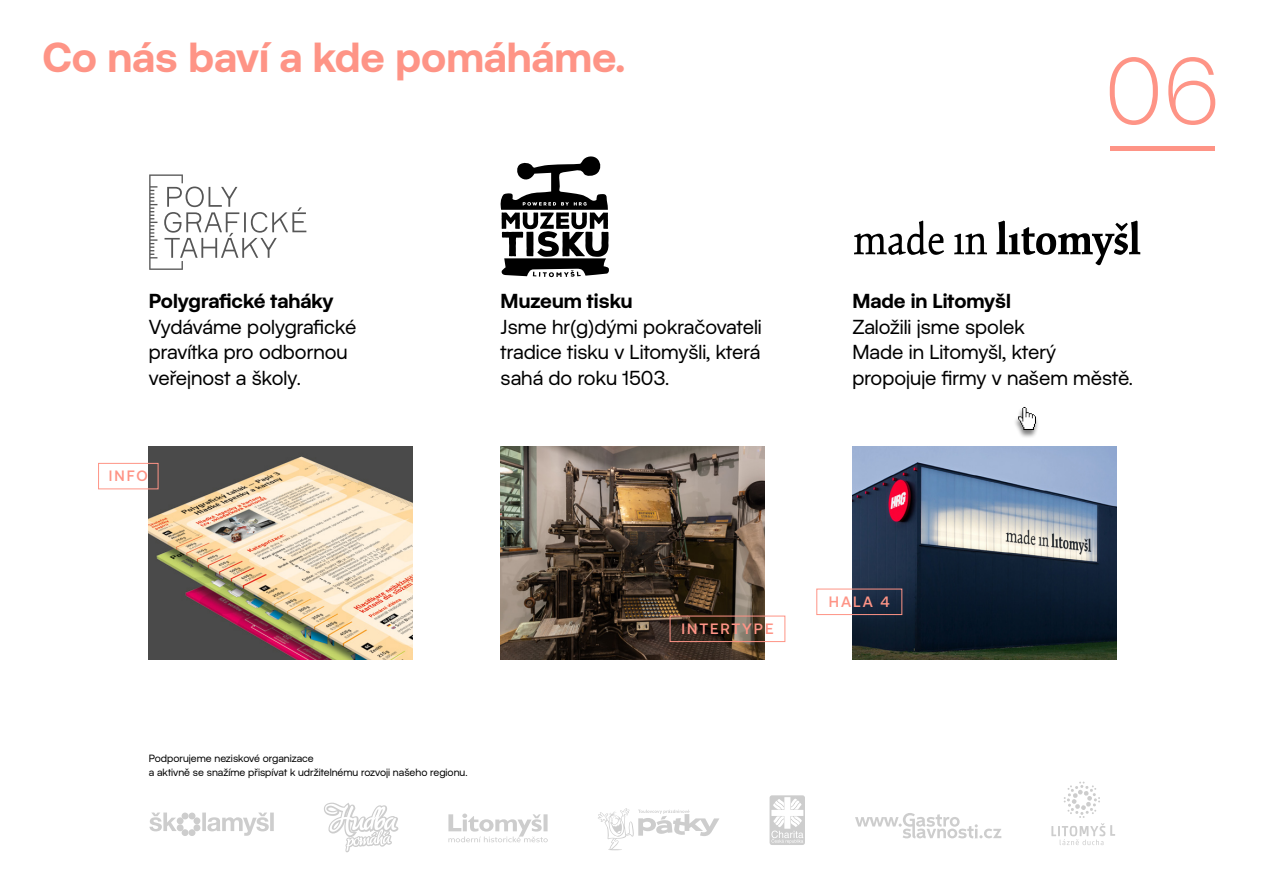
<style>
.page{position:relative;width:1263px;height:893px;background:#fff}
.page>*{position:absolute;margin:0;border:0;box-sizing:border-box;transform-origin:0 0}
.t1{font:300 95.4px "Aeonik";color:#fe9486}
.t2{font:700 42px "Aeonik";color:#fe9486}
.t3{font:20.25px/25.5px "Aeonik";color:#000}
.t4{font:700 20.25px "Aeonik";color:#000}
.t5{font:500 15px "Aeonik";letter-spacing:.13em;color:#fe9486}
.t6{font:10.5px/13.5px "Aeonik";color:#000}
</style>
<div class="page">
<svg style="left:149px;top:174px;width:157px;height:96px"></svg>
<svg style="left:501px;top:156px;width:108px;height:121px"></svg>
<svg style="left:854px;top:221px;width:90px;height:34px"></svg>
<svg style="left:954px;top:233px;width:33px;height:21px"></svg>
<svg style="left:996px;top:221px;width:144px;height:44px"></svg>
<img style="left:149px;top:446px;width:263px;height:213px">
<img style="left:501px;top:446px;width:263px;height:213px">
<img style="left:852px;top:446px;width:264px;height:213px">
<div style="left:98px;top:463px;width:61px;height:26px;border:1px solid #fe9486"></div>
<div style="left:670px;top:616px;width:115px;height:26px;border:1px solid #fe9486"></div>
<div style="left:816px;top:589px;width:86px;height:26px;border:1px solid #fe9486"></div>
<svg style="left:149px;top:812px;width:125px;height:24px"></svg>
<svg style="left:448px;top:813px;width:100px;height:29px"></svg>
<svg style="left:769px;top:795px;width:36px;height:50px"></svg>
<svg style="left:855px;top:813px;width:146px;height:25px"></svg>
<svg style="left:1051px;top:782px;width:64px;height:63px"></svg>
<svg style="left:598px;top:808px;width:121px;height:42px"></svg>
<svg style="left:324px;top:803px;width:74px;height:49px"></svg>
<div style="left:1013px;top:407px;width:26px;height:32px;background:#000;opacity:.5"></div>
<svg style="left:1018px;top:407px;width:18px;height:23px"></svg>
<h2 class="t2" style="left:42px;top:33px;width:585px">Co nás baví a kde pomáháme.</h2>
<h1 class="t1" style="left:1104px;top:39px;width:117px">06</h1>
<h1 class="t1" style="left:1105px;top:90px;width:117px">——</h1>
<p class="t4" style="left:149px;top:290px;width:186px">Polygrafické taháky</p>
<p class="t3" style="left:149px;top:314px;width:209px">Vydáváme polygrafické pravítka pro odbornou veřejnost a školy.</p>
<p class="t5" style="left:109px;top:468px;width:40px">INFO</p>
<p class="t4" style="left:501px;top:290px;width:134px">Muzeum tisku</p>
<p class="t3" style="left:501px;top:314px;width:263px;text-align:justify">Jsme hr(g)dými pokračovateli tradice tisku v Litomyšli, která sahá do roku 1503.</p>
<p class="t6" style="left:149px;top:752px;width:320px">Podporujeme neziskové organizace<br>a aktivně se snažíme přispívat k udržitelnému rozvoji našeho regionu.</p>
<p class="t5" style="left:681px;top:620px;width:93px">INTERTYPE</p>
<p class="t4" style="left:852px;top:290px;width:160px">Made in Litomyšl</p>
<p class="t3" style="left:852px;top:314px;width:282px">Založili jsme spolek<br>Made in Litomyšl, který propojuje firmy v našem městě.</p>
<p class="t5" style="left:829px;top:593px;width:63px">HALA 4</p>
</div>
